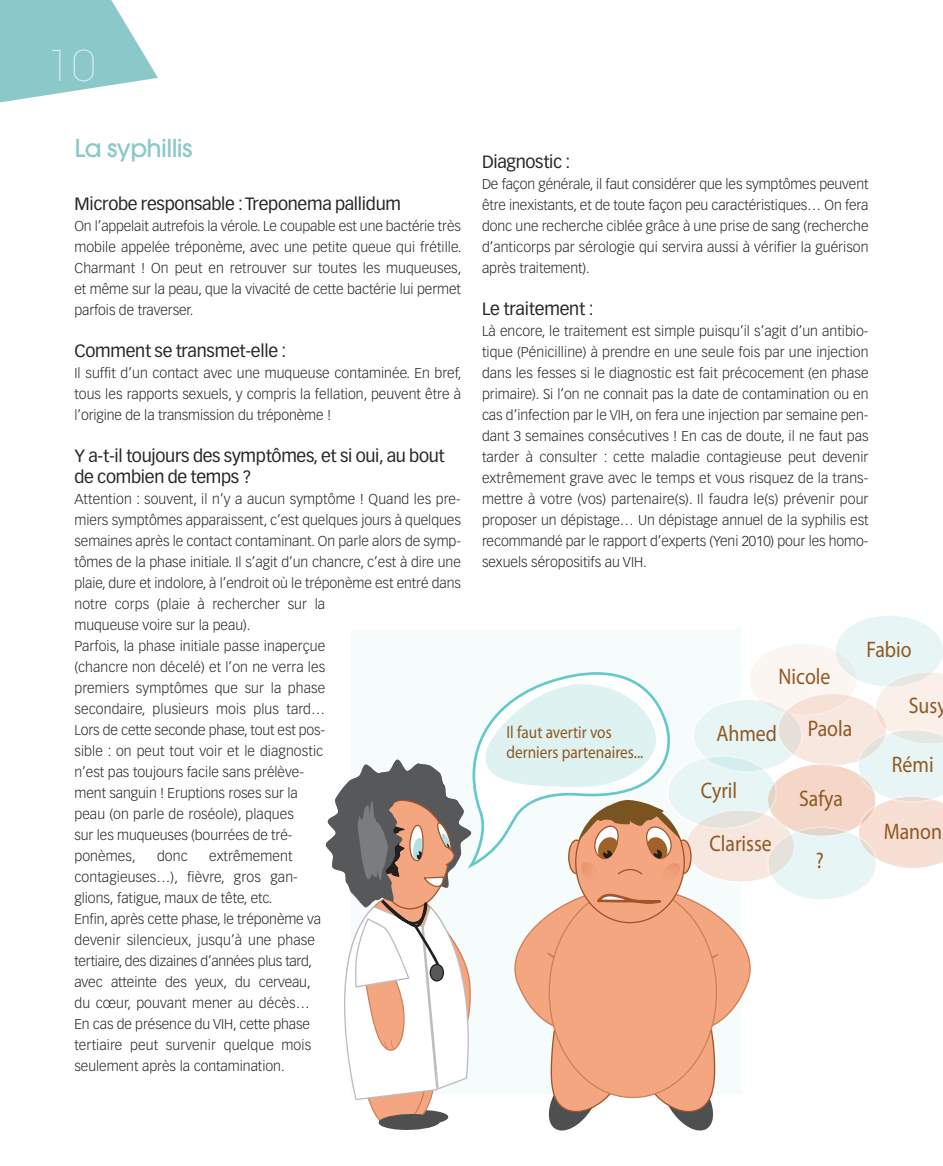
<style>
.page{position:relative;width:943px;height:1166px;background:#fff}
.page>*{position:absolute;margin:0;border:0;box-sizing:border-box;transform-origin:0 0}
.t1{font:200 42px "Avant Garde";color:#d9edee}
.t2{font:500 24.5px "Avant Garde";letter-spacing:-.025em;color:#8bc8ca}
.t3{font:22.57px "Myriad Pro";color:#905821;scale:.88 1}
.t4{font:17.5px/21px "Vectora LH";letter-spacing:-.015em;color:#272627}
.t5{font:17.5px/20.8px "Myriad Pro";color:#905821;scale:.88 1}
.t6{font:300 14px/21px "Vectora LH";color:#272627;text-align:justify}
</style>
<div class="page">
<svg style="left:0;top:0;width:158px;height:103px"></svg>
<svg style="left:326px;top:616px;width:617px;height:514px"></svg>
<h1 class="t1" style="left:48px;top:50px;width:49px">10</h1>
<h2 class="t2" style="left:74px;top:139px;width:120px">La syphillis</h2>
<p class="t4" style="left:74px;top:194px;width:328px">Microbe responsable :Treponema pallidum</p>
<p class="t6" style="left:74px;top:216px;width:388px">On l’appelait autrefois la vérole. Le coupable est une bactérie très mobile appelée tréponème, avec une petite queue qui frétille.<br>Charmant ! On peut en retrouver sur toutes les muqueuses, et même sur la peau, que la vivacité de cette bactérie lui permet parfois de traverser.</p>
<p class="t4" style="left:74px;top:341px;width:213px">Comment se transmet-elle :</p>
<p class="t6" style="left:74px;top:363px;width:388px">Il suffit d’un contact avec une muqueuse contaminée. En bref, tous les rapports sexuels, y compris la fellation, peuvent être à l’origine de la transmission du tréponème !</p>
<p class="t4" style="left:74px;top:446px;width:372px">Y a-t-il toujours des symptômes, et si oui, au bout de combien de temps ?</p>
<p class="t6" style="left:74px;top:489px;width:388px;text-align:left">Attention : souvent, il n’y a aucun symptôme ! Quand les pre&shy;miers symptômes apparaissent, c’est quelques jours à quelques semaines après le contact contaminant. On parle alors de symp&shy;tômes de la phase initiale. Il s’agit d’un chancre, c’est à dire une plaie, dure et indolore, à l’endroit où le tréponème est entré dans notre corps (plaie à rechercher sur la<br>muqueuse voire sur la peau).<br>Parfois, la phase initiale passe inaperçue<br>(chancre non décelé) et l’on ne verra les<br>premiers symptômes que sur la phase<br>secondaire, plusieurs mois plus tard…<br>Lors de cette seconde phase, tout est pos-<br>sible : on peut tout voir et le diagnostic<br>n’est pas toujours facile sans prélève-<br>ment sanguin ! Eruptions roses sur la<br>peau (on parle de roséole), plaques<br>sur les muqueuses (bourrées de tré-<br>ponèmes,</p>
<p class="t6" style="left:74px;top:846px;width:248px;text-align:left;text-indent:134px">extrêmement contagieuses…), fièvre, gros gan&shy;glions, fatigue, maux de tête, etc.<br>Enfin, après cette phase, le tréponème va devenir silencieux, jusqu’à une phase tertiaire, des dizaines d’années plus tard, avec atteinte des yeux, du cerveau, du cœur, pouvant mener au décès… En cas de présence du VIH, cette phase tertiaire peut survenir quelque mois seulement après la contamination.</p>
<p class="t6" style="left:157px;top:846px;width:32px">donc</p>
<p class="t4" style="left:482px;top:152px;width:90px">Diagnostic :</p>
<p class="t6" style="left:482px;top:174px;width:388px">De façon générale, il faut considérer que les symptômes peuvent être inexistants, et de toute façon peu caractéristiques… On fera donc une recherche ciblée grâce à une prise de sang (recherche d’anticorps par sérologie qui servira aussi à vérifier la guérison après traitement).</p>
<p class="t4" style="left:482px;top:299px;width:113px">Le traitement :</p>
<p class="t6" style="left:482px;top:321px;width:388px">Là encore, le traitement est simple puisqu’il s’agit d’un antibio&shy;tique (Pénicilline) à prendre en une seule fois par une injection dans les fesses si le diagnostic est fait précocement (en phase primaire). Si l’on ne connait pas la date de contamination ou en cas d’infection par le VIH, on fera une injection par semaine pen&shy;dant 3 semaines consécutives ! En cas de doute, il ne faut pas tarder à consulter : cette maladie contagieuse peut devenir extrêmement grave avec le temps et vous risquez de la trans&shy;mettre à votre (vos) partenaire(s). Il faudra le(s) prévenir pour proposer un dépistage… Un dépistage annuel de la syphilis est recommandé par le rapport d’experts (Yeni 2010) pour les homo&shy;sexuels séropositifs au VIH.</p>
<p class="t5" style="left:506px;top:722px;width:157px">Il faut avertir vos derniers partenaires...</p>
<h3 class="t3" style="left:778px;top:668px;width:61px">Nicole</h3>
<h3 class="t3" style="left:716px;top:725px;width:70px">Ahmed</h3>
<h3 class="t3" style="left:701px;top:781px;width:43px">Cyril</h3>
<h3 class="t3" style="left:709px;top:834px;width:72px">Clarisse</h3>
<h3 class="t3" style="left:807px;top:720px;width:52px">Paola</h3>
<h3 class="t3" style="left:799px;top:790px;width:51px">Safya</h3>
<h3 class="t3" style="left:816px;top:852px;width:11px">?</h3>
<h3 class="t3" style="left:866px;top:641px;width:53px">Fabio</h3>
<h3 class="t3" style="left:908px;top:697px;width:44px">Susy</h3>
<h3 class="t3" style="left:891px;top:756px;width:49px">Rémi</h3>
<h3 class="t3" style="left:883px;top:823px;width:68px">Manon</h3>
</div>
